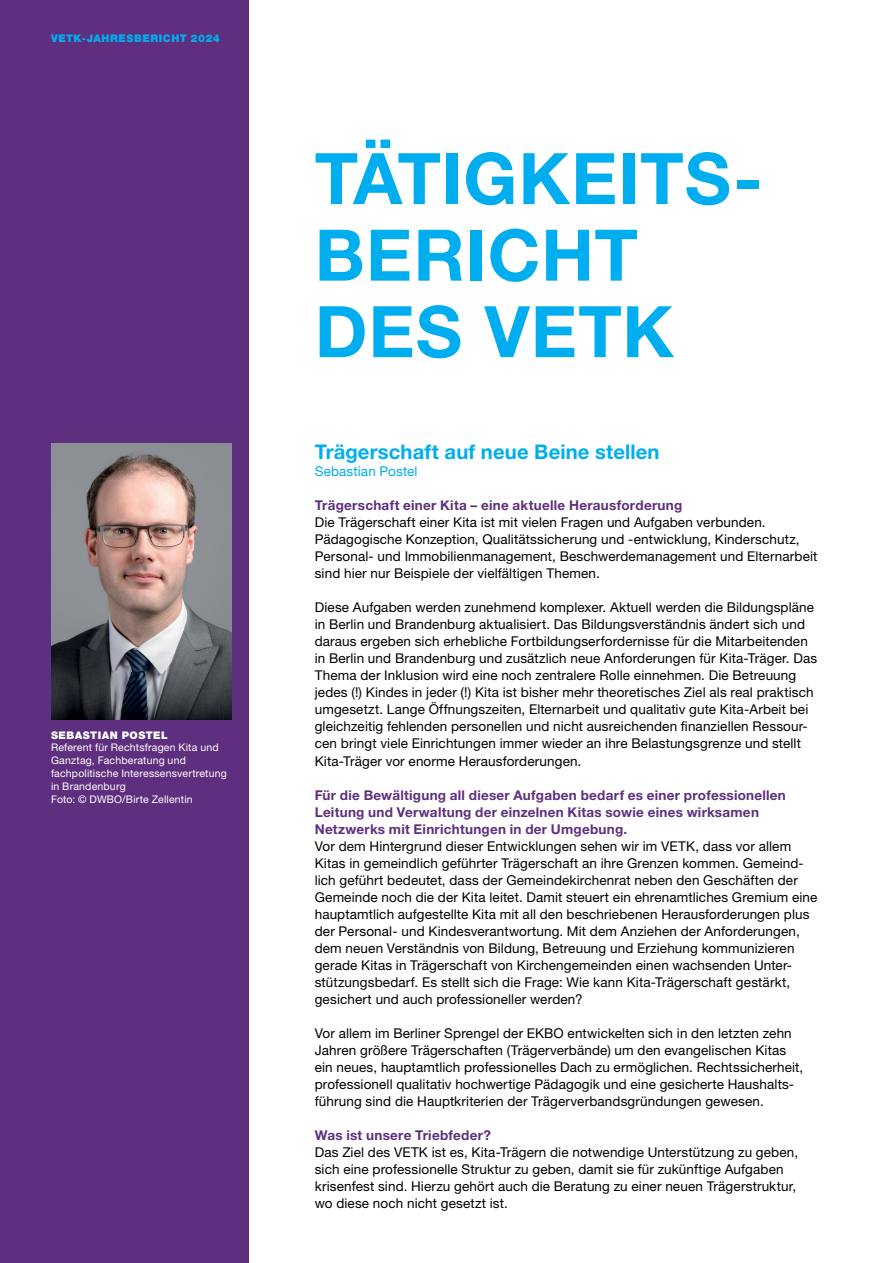
<style>
.page{position:relative;width:893px;height:1263px;background:#fff}
.page>*{position:absolute;margin:0;border:0;box-sizing:border-box;transform-origin:0 0}
.t1{font:700 71.25px/76.5px "Helvetica Neue LT Pro";letter-spacing:.01em;color:#00aeef}
.t2{font:700 20.25px "Helvetica Neue LT Pro";letter-spacing:.005em;color:#00aeef}
.t3{font:13.5px/17px "Helvetica Neue LT Pro";letter-spacing:.01em;color:#000}
.t4{font:700 13.5px/17px "Helvetica Neue LT Pro";letter-spacing:.02em;color:#5e2f7e}
.t5{font:13.5px "Helvetica Neue LT Pro";letter-spacing:.01em;color:#00aeef}
.t6{font:10.5px/12.8px "Helvetica Neue LT Pro";letter-spacing:.015em;color:#fff}
.t7{font:900 10.5px "Helvetica Neue LT Pro";letter-spacing:.05em;color:#00aeef}
.t8{font:900 10.5px "Helvetica Neue LT Pro";letter-spacing:.045em;color:#fff}
</style>
<div class="page">
<div style="left:0;top:0;width:249px;height:1263px;background:#5e2f7e"></div>
<img style="left:51px;top:443px;width:181px;height:277px">
<p class="t7" style="left:51px;top:31px;width:170px">VETK-JAHRESBERICHT 2024</p>
<p class="t8" style="left:51px;top:729px;width:118px">SE BASTIAN POSTE L</p>
<p class="t6" style="left:51px;top:741px;width:177px">Referent für Rechtsfragen Kita und<br>Ganztag, Fachberatung und fachpolitische Interessensvertretung in Brandenburg<br>Foto: © DWBO/Birte Zellentin</p>
<h1 class="t1" style="left:315px;top:138px;width:449px">Tätigkeits&shy;bericht des VETK</h1>
<h2 class="t2" style="left:315px;top:439px;width:346px">Trägerschaft auf neue Beine stellen</h2>
<p class="t5" style="left:315px;top:463px;width:104px">Sebastian Postel</p>
<p class="t4" style="left:315px;top:497px;width:369px">Trägerschaft einer Kita – eine aktuelle Herausforderung</p>
<p class="t3" style="left:315px;top:514px;width:504px">Die Trägerschaft einer Kita ist mit vielen Fragen und Aufgaben verbunden.<br>Pädagogische Konzeption, Qualitätssicherung und -entwicklung, Kinderschutz, Personal- und Immobilienmanagement, Beschwerdemanagement und Elternarbeit sind hier nur Beispiele der vielfältigen Themen.</p>
<p class="t3" style="left:315px;top:599px;width:504px">Diese Aufgaben werden zunehmend komplexer. Aktuell werden die Bildungspläne in Berlin und Brandenburg aktualisiert. Das Bildungsverständnis ändert sich und daraus ergeben sich erhebliche Fortbildungserfordernisse für die Mitarbeitenden in Berlin und Brandenburg und zusätzlich neue Anforderungen für Kita-Träger. Das Thema der Inklusion wird eine noch zentralere Rolle einnehmen. Die Betreuung jedes (!) Kindes in jeder (!) Kita ist bisher mehr theoretisches Ziel als real praktisch umgesetzt. Lange Öffnungszeiten, Elternarbeit und qualitativ gute Kita-Arbeit bei gleichzeitig fehlenden personellen und nicht ausreichenden finanziellen Ressour&shy;cen bringt viele Einrichtungen immer wieder an ihre Belastungsgrenze und stellt Kita-Träger vor enorme Herausforderungen.</p>
<p class="t4" style="left:315px;top:786px;width:473px">Für die Bewältigung all dieser Aufgaben bedarf es einer professionellen<br>Leitung und Verwaltung der einzelnen Kitas sowie eines wirksamen<br>Netzwerks mit Einrichtungen in der Umgebung.</p>
<p class="t3" style="left:315px;top:837px;width:504px">Vor dem Hintergrund dieser Entwicklungen sehen wir im VETK, dass vor allem Kitas in gemeindlich geführter Trägerschaft an ihre Grenzen kommen. Gemeind&shy;lich geführt bedeutet, dass der Gemeindekirchenrat neben den Geschäften der Gemeinde noch die der Kita leitet. Damit steuert ein ehrenamtliches Gremium eine hauptamtlich aufgestellte Kita mit all den beschriebenen Herausforderungen plus der Personal- und Kindesverantwortung. Mit dem Anziehen der Anforderungen, dem neuen Verständnis von Bildung, Betreuung und Erziehung kommunizieren gerade Kitas in Trägerschaft von Kirchengemeinden einen wachsenden Unter&shy;stützungsbedarf. Es stellt sich die Frage: Wie kann Kita-Trägerschaft gestärkt, gesichert und auch professioneller werden?</p>
<p class="t3" style="left:315px;top:1024px;width:490px">Vor allem im Berliner Sprengel der EKBO entwickelten sich in den letzten zehn Jahren größere Trägerschaften (Trägerverbände) um den evangelischen Kitas ein neues, hauptamtlich professionelles Dach zu ermöglichen. Rechtssicherheit, professionell qualitativ hochwertige Pädagogik und eine gesicherte Haushalts&shy;führung sind die Hauptkriterien der Trägerverbandsgründungen gewesen.</p>
<p class="t4" style="left:315px;top:1126px;width:178px">Was ist unsere Triebfeder?</p>
<p class="t3" style="left:315px;top:1143px;width:485px">Das Ziel des VETK ist es, Kita-Trägern die notwendige Unterstützung zu geben, sich eine professionelle Struktur zu geben, damit sie für zukünftige Aufgaben krisenfest sind. Hierzu gehört auch die Beratung zu einer neuen Trägerstruktur, wo diese noch nicht gesetzt ist.</p>
</div>
